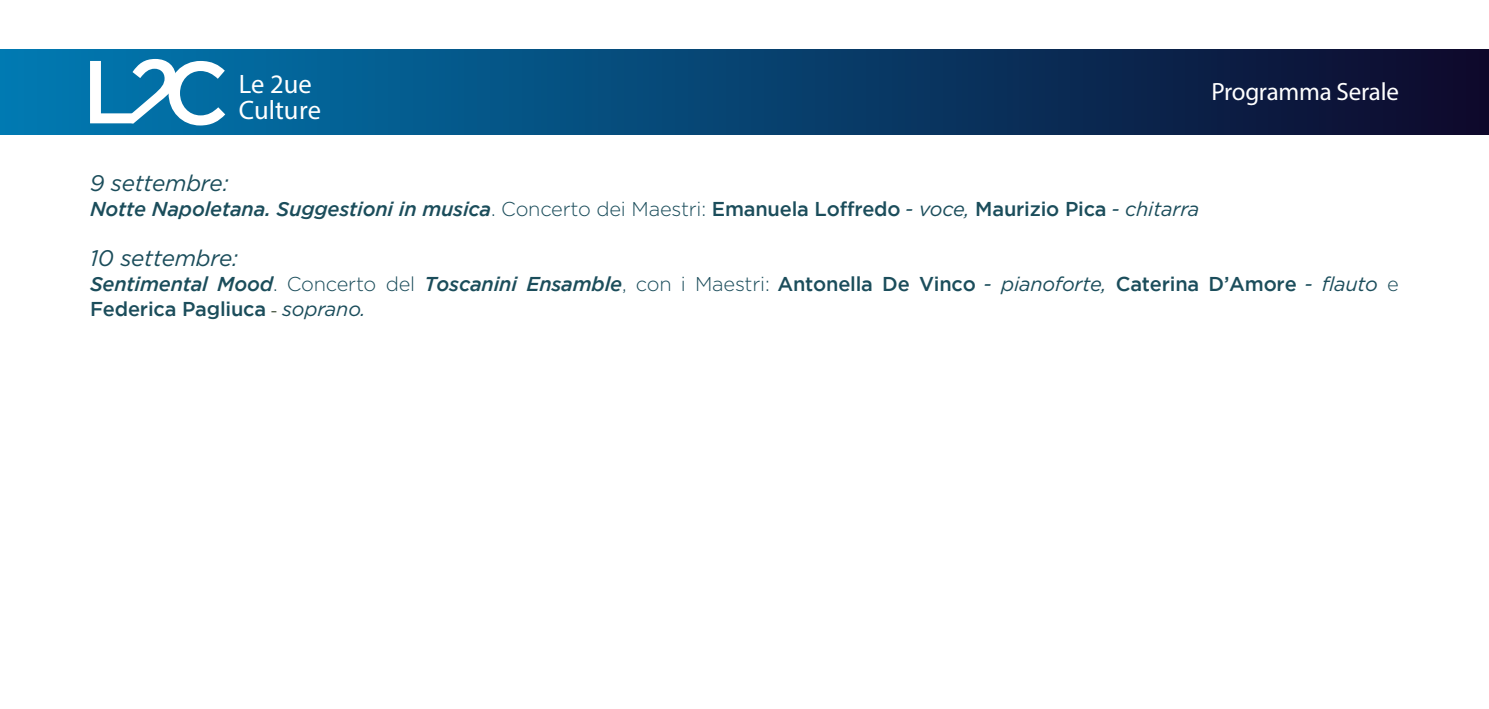
<style>
.page{position:relative;width:1489px;height:709px;background:#fff}
.page>*{position:absolute;margin:0;border:0;box-sizing:border-box;transform-origin:0 0}
.t1{font:26.75px/26.8px "Myriad Pro";color:#fff}
.t2{font:25px "Myriad Pro";letter-spacing:-.01em;color:#fff}
.t3{font:italic 22.5px "Gotham";letter-spacing:-.01em;color:#1b4d5b}
.t4{font:500 20px/25px "Gotham";letter-spacing:-.01em;color:#1b4d5b}
.t5{font:italic 500 20px "Gotham";letter-spacing:-.01em;color:#1b4d5b}
.s1{font-weight:300;font-style:normal}
.s2{font-style:normal}
.s3{font-weight:400}
.s4{font-style:italic}
.s5{font-weight:300}
.s6{font-weight:400;font-style:italic}
.s7{font-family:"Times";font-weight:400;color:#0f2308}
</style>
<div class="page">
<div style="left:0;top:50px;width:1488px;height:85px;background:linear-gradient(to right,#007cb5,#0e092c)"></div>
<svg style="left:90px;top:59px;width:135px;height:66px"></svg>
<h1 class="t1" style="left:239px;top:70px;width:84px">Le 2ue<br>Culture</h1>
<p class="t2" style="left:1211px;top:76px;width:189px">Programma Serale</p>
<p class="t3" style="left:90px;top:170px;width:140px">9 settembre:</p>
<p class="t5" style="left:90px;top:197px;width:1110px">Notte Napoletana. Suggestioni in musica<span class="s1">. Concerto dei Maestri:</span> <span class="s2">Emanuela Loffredo</span> <span class="s3">- voce,</span> <span class="s2">Maurizio Pica</span> <span class="s3">- chitarra</span></p>
<p class="t3" style="left:90px;top:245px;width:150px">10 settembre:</p>
<p class="t4" style="left:90px;top:271px;width:1310px"><span class="s4">Sentimental Mood</span><span class="s5">. Concerto del</span> <span class="s4">Toscanini Ensamble</span><span class="s5">, con i Maestri:</span> Antonella De Vinco <span class="s6">- pianoforte,</span> Caterina D’Amore <span class="s6">- flauto</span> <span class="s5">e<br></span>Federica Pagliuca <span class="s7">-</span> <span class="s6">soprano.</span></p>
</div>
